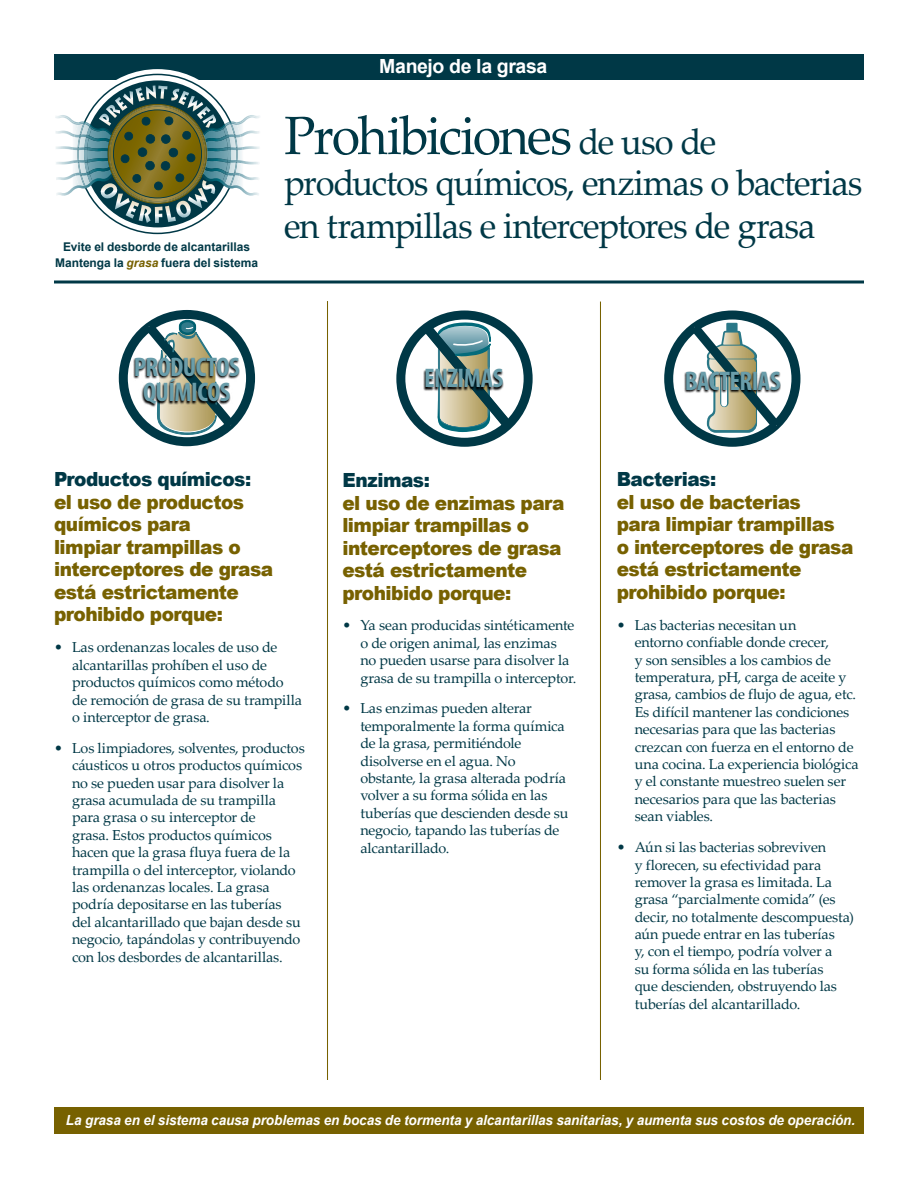
<style>
.page{position:relative;width:918px;height:1188px;background:#fff}
.page>*{position:absolute;margin:0;border:0;box-sizing:border-box;transform-origin:0 0}
.t1{font:54px "Palatino Linotype";letter-spacing:-.04em;color:#003846;scale:.96 1}
.t2{font:36px/43.5px "Palatino Linotype";letter-spacing:-.03em;color:#003846;scale:.96 1}
.t3{font:700 condensed 27px/25.5px "Myriad Pro";letter-spacing:-.02em;color:#699daa;text-align:center}
.t4{font:900 19.5px/22.5px "Arial";letter-spacing:-.025em;color:#776100;scale:.95 1}
.t5{font:900 19.5px "Arial";letter-spacing:-.025em;color:#003846;scale:.95 1}
.t6{font:700 19.5px "Arial";letter-spacing:-.02em;color:#fff}
.t7{font:14.4px/17.4px "Palatino Linotype";letter-spacing:-.01em;color:#003846}
.t8{font:italic 700 13.95px "Arial";letter-spacing:-.005em;color:#fff}
.t9{font:700 12px "Arial";color:#003846}
.s1{font-style:italic;color:#776100}
.s2{font-size:36px}
</style>
<div class="page">
<svg style="left:54px;top:280px;width:810px;height:4px;background:#3f6974"></svg>
<hr style="left:327px;top:301px;width:1px;height:779px;background:#776100">
<hr style="left:600px;top:302px;width:1px;height:778px;background:#776100">
<div style="left:54px;top:54px;width:810px;height:26px;background:#003846"></div>
<svg style="left:55px;top:74px;width:205px;height:160px"></svg>
<div style="left:119px;top:310px;width:136px;height:136px;border:9px solid #003846;border-radius:50%"></div>
<svg style="left:146px;top:319px;width:88px;height:118px"></svg>
<svg style="left:133px;top:358px;width:107px;height:50px"></svg>
<div style="left:396px;top:310px;width:137px;height:137px;border:9px solid #003846;border-radius:50%"></div>
<svg style="left:423px;top:321px;width:89px;height:111px"></svg>
<svg style="left:423px;top:370px;width:81px;height:21px;background:#5f625a"></svg>
<div style="left:726px;top:323px;width:11px;height:10px;border:1px solid #297787"></div>
<div style="left:664px;top:310px;width:136px;height:137px;border:9px solid #003846;border-radius:50%"></div>
<svg style="left:691px;top:324px;width:89px;height:110px"></svg>
<svg style="left:684px;top:371px;width:97px;height:23px;background:#6c716d"></svg>
<div style="left:54px;top:1107px;width:810px;height:27px;background:#776100"></div>
<h6 class="t9" style="left:63px;top:239px;width:188px">Evite el desborde de alcantarillas</h6>
<p class="t9" style="left:55px;top:255px;width:205px">Mantenga la <span class="s1">grasa</span> fuera del sistema</p>
<h1 class="t6" style="left:379px;top:53px;width:170px">Manejo de la grasa</h1>
<h1 class="t1" style="left:284px;top:97px;width:452px">Prohibiciones <span class="s2">de uso de</span></h1>
<h1 class="t2" style="left:284px;top:159px;width:604px">productos químicos, enzimas o bacterias en trampillas e interceptores de grasa</h1>
<h3 class="t3" style="left:134px;top:353px;width:107px">PRODUCTOS<br>QUÍMICOS</h3>
<h3 class="t3" style="left:424px;top:365px;width:81px">ENZIMAS</h3>
<h3 class="t3" style="left:685px;top:367px;width:97px">BACTERIAS</h3>
<p class="t5" style="left:54px;top:465px;width:209px">Productos químicos:</p>
<p class="t4" style="left:54px;top:490px;width:232px">el uso de productos químicos para<br>limpiar trampillas o interceptores de grasa está estrictamente prohibido porque:</p>
<p class="t7" style="left:54px;top:638px;width:225px">• Las ordenanzas locales de uso de</p>
<p class="t7" style="left:72px;top:656px;width:231px">alcantarillas prohíben el uso de productos químicos como método de remoción de grasa de su trampilla</p>
<p class="t7" style="left:72px;top:708px;width:139px">o interceptor de grasa.</p>
<p class="t7" style="left:54px;top:739px;width:252px">• Los limpiadores, solventes, productos</p>
<p class="t7" style="left:72px;top:756px;width:232px">cáusticos u otros productos químicos</p>
<p class="t7" style="left:72px;top:773px;width:214px">no se pueden usar para disolver la</p>
<p class="t7" style="left:72px;top:791px;width:220px">grasa acumulada de su trampilla para grasa o su interceptor de grasa. Estos productos químicos hacen que la grasa fluya fuera de la</p>
<p class="t7" style="left:72px;top:860px;width:225px">trampilla o del interceptor, violando las ordenanzas locales. La grasa</p>
<p class="t7" style="left:72px;top:895px;width:230px">podría depositarse en las tuberías del alcantarillado que bajan desde su negocio, tapándolas y contribuyendo con los desbordes de alcantarillas.</p>
<p class="t5" style="left:342px;top:466px;width:94px">Enzimas:</p>
<p class="t4" style="left:342px;top:491px;width:235px">el uso de enzimas para limpiar trampillas o interceptores de grasa está estrictamente prohibido porque:</p>
<p class="t7" style="left:342px;top:616px;width:234px">• Ya sean producidas sintéticamente</p>
<p class="t7" style="left:360px;top:634px;width:198px">o de origen animal, las enzimas</p>
<p class="t7" style="left:360px;top:651px;width:210px">no pueden usarse para disolver la</p>
<p class="t7" style="left:360px;top:668px;width:218px">grasa de su trampilla o interceptor.</p>
<p class="t7" style="left:342px;top:699px;width:191px">• Las enzimas pueden alterar</p>
<p class="t7" style="left:360px;top:717px;width:206px">temporalmente la forma química de la grasa, permitiéndole</p>
<p class="t7" style="left:360px;top:752px;width:157px">disolverse en el agua. No</p>
<p class="t7" style="left:360px;top:769px;width:207px">obstante, la grasa alterada podría</p>
<p class="t7" style="left:360px;top:786px;width:189px">volver a su forma sólida en las</p>
<p class="t7" style="left:360px;top:804px;width:210px">tuberías que descienden desde su negocio, tapando las tuberías de alcantarillado.</p>
<p class="t5" style="left:617px;top:465px;width:106px">Bacterias:</p>
<p class="t4" style="left:617px;top:490px;width:195px">el uso de bacterias</p>
<p class="t4" style="left:617px;top:513px;width:231px">para limpiar trampillas</p>
<p class="t4" style="left:617px;top:535px;width:251px">o interceptores de grasa está estrictamente prohibido porque:</p>
<p class="t7" style="left:635px;top:616px;width:225px;text-indent:-18px">• Las bacterias necesitan un<br>entorno confiable donde crecer,<br>y son sensibles a los cambios de temperatura, pH, carga de aceite y grasa, cambios de flujo de agua, etc.<br>Es difícil mantener las condiciones necesarias para que las bacterias crezcan con fuerza en el entorno de una cocina. La experiencia biológica y el constante muestreo suelen ser necesarios para que las bacterias sean viables.</p>
<p class="t7" style="left:635px;top:838px;width:221px;text-indent:-18px">• Aún si las bacterias sobreviven<br>y florecen, su efectividad para remover la grasa es limitada. La grasa “parcialmente comida” (es decir, no totalmente descompuesta) aún puede entrar en las tuberías<br>y, con el tiempo, podría volver a<br>su forma sólida en las tuberías<br>que descienden, obstruyendo las tuberías del alcantarillado.</p>
<p class="t8" style="left:66px;top:1111px;width:791px">La grasa en el sistema causa problemas en bocas de tormenta y alcantarillas sanitarias, y aumenta sus costos de operación.</p>
</div>
